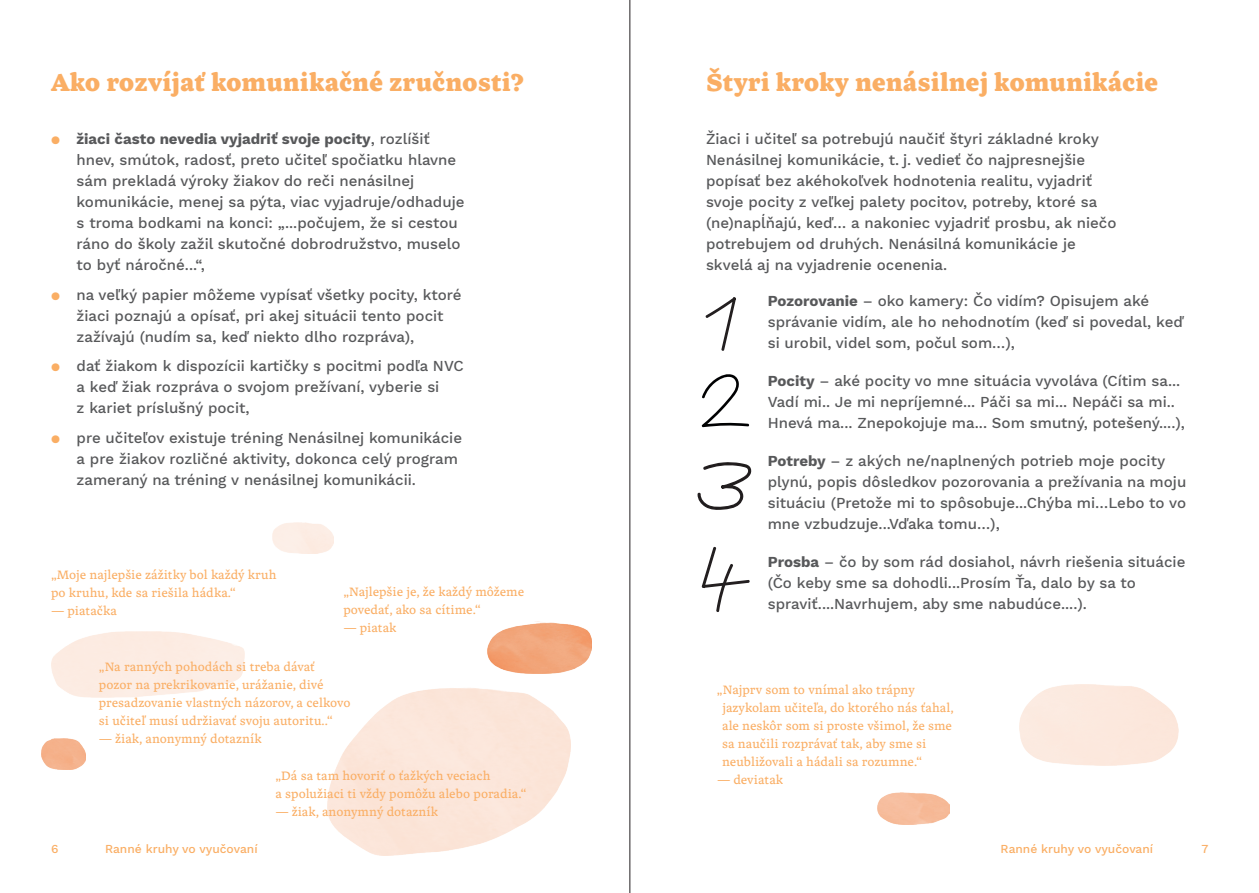
<style>
.page{position:relative;width:1259px;height:893px;background:#fff}
.page>*{position:absolute;margin:0;border:0;box-sizing:border-box;transform-origin:0 0}
.t1{font:900 27px "Inka B Small";color:#faae64}
.t2{font:500 15px/21px "Work Sans";color:#57585a}
.t3{font:13.5px/18px "Inka B Small";color:#faae64}
.t4{font:500 12px "Work Sans";color:#faae64}
.s1{color:#faae64}
.s2{font-weight:700}
</style>
<div class="page">
<img style="left:1019px;top:684px;width:159px;height:82px">
<img style="left:42px;top:738px;width:43px;height:31px">
<img style="left:327px;top:688px;width:244px;height:167px">
<img style="left:272px;top:522px;width:61px;height:31px">
<img style="left:877px;top:792px;width:72px;height:33px">
<img style="left:487px;top:621px;width:104px;height:53px">
<svg style="left:705px;top:297px;width:31px;height:54px"></svg>
<svg style="left:698px;top:462px;width:54px;height:48px"></svg>
<svg style="left:701px;top:546px;width:49px;height:66px"></svg>
<svg style="left:701px;top:374px;width:48px;height:53px"></svg>
<hr style="left:629px;top:0;width:1px;height:893px;background:#231f20">
<h1 class="t1" style="left:51px;top:67px;width:474px">Ako rozvíjať komunikačné zručnosti?</h1>
<p class="t2" style="left:77px;top:129px;width:389px;text-indent:-26px"><span class="s1">●</span> <span class="s2">žiaci často nevedia vyjadriť svoje pocity</span>, rozlíšiť hnev, smútok, radosť, preto učiteľ spočiatku hlavne sám prekladá výroky žiakov do reči nenásilnej komunikácie, menej sa pýta, viac vyjadruje/odhaduje s troma bodkami na konci: „...počujem, že si cestou ráno do školy zažil skutočné dobrodružstvo, muselo to byť náročné...“,</p>
<p class="t2" style="left:77px;top:285px;width:386px;text-indent:-26px"><span class="s1">●</span> na veľký papier môžeme vypísať všetky pocity, ktoré žiaci poznajú a opísať, pri akej situácii tento pocit zažívajú (nudím sa, keď niekto dlho rozpráva),</p>
<p class="t2" style="left:77px;top:356px;width:389px;text-indent:-26px"><span class="s1">●</span> dať žiakom k dispozícii kartičky s pocitmi podľa NVC a keď žiak rozpráva o svojom prežívaní, vyberie si<br>z kariet príslušný pocit,</p>
<p class="t2" style="left:77px;top:428px;width:387px;text-indent:-26px"><span class="s1">●</span> pre učiteľov existuje tréning Nenásilnej komunikácie a pre žiakov rozličné aktivity, dokonca celý program zameraný na tréning v nenásilnej komunikácii.</p>
<p class="t3" style="left:51px;top:565px;width:227px">„Moje najlepšie zážitky bol každý kruh po kruhu, kde sa riešila hádka.“</p>
<p class="t3" style="left:51px;top:601px;width:67px">— piatačka</p>
<p class="t3" style="left:343px;top:582px;width:182px">„Najlepšie je, že každý môžeme povedať, ako sa cítime.“</p>
<p class="t3" style="left:343px;top:618px;width:55px">— piatak</p>
<p class="t3" style="left:99px;top:658px;width:253px">„Na ranných pohodách si treba dávať pozor na prekrikovanie, urážanie, divé presadzovanie vlastných názorov, a celkovo si učiteľ musí udržiavať svoju autoritu..“</p>
<p class="t3" style="left:99px;top:730px;width:164px">— žiak, anonymný dotazník</p>
<p class="t3" style="left:275px;top:766px;width:252px">„Dá sa tam hovoriť o ťažkých veciach<br>a spolužiaci ti vždy pomôžu alebo poradia.“</p>
<p class="t3" style="left:275px;top:802px;width:164px">— žiak, anonymný dotazník</p>
<h1 class="t1" style="left:706px;top:67px;width:454px">Štyri kroky nenásilnej komunikácie</h1>
<p class="t2" style="left:706px;top:129px;width:412px">Žiaci i učiteľ sa potrebujú naučiť štyri základné kroky Nenásilnej komunikácie, t. j. vedieť čo najpresnejšie popísať bez akéhokoľvek hodnotenia realitu, vyjadriť svoje pocity z veľkej palety pocitov, potreby, ktoré sa (ne)napĺňajú, keď… a nakoniec vyjadriť prosbu, ak niečo potrebujem od druhých. Nenásilná komunikácie je skvelá aj na vyjadrenie ocenenia.</p>
<p class="t2" style="left:767px;top:291px;width:417px"><span class="s2">Pozorovanie</span> – oko kamery: Čo vidím? Opisujem aké správanie vidím, ale ho nehodnotím (keď si povedal, keď si urobil, videl som, počul som…),</p>
<p class="t2" style="left:767px;top:371px;width:419px"><span class="s2">Pocity</span> – aké pocity vo mne situácia vyvoláva (Cítim sa...<br>Vadí mi.. Je mi nepríjemné... Páči sa mi... Nepáči sa mi..<br>Hnevá ma... Znepokojuje ma... Som smutný, potešený....),</p>
<p class="t2" style="left:767px;top:452px;width:420px"><span class="s2">Potreby</span> – z akých ne/naplnených potrieb moje pocity plynú, popis dôsledkov pozorovania a prežívania na moju situáciu (Pretože mi to spôsobuje...Chýba mi…Lebo to vo mne vzbudzuje...Vďaka tomu…),</p>
<p class="t2" style="left:767px;top:553px;width:419px"><span class="s2">Prosba</span> – čo by som rád dosiahol, návrh riešenia situácie (Čo keby sme sa dohodli...Prosím Ťa, dalo by sa to spraviť....Navrhujem, aby sme nabudúce....).</p>
<p class="t3" style="left:722px;top:680px;width:233px;text-indent:-5px">„Najprv som to vnímal ako trápny jazykolam učiteľa, do ktorého nás ťahal, ale neskôr som si proste všimol, že sme sa naučili rozprávať tak, aby sme si neubližovali a hádali sa rozumne.“</p>
<p class="t3" style="left:717px;top:770px;width:68px">— deviatak</p>
<p class="t4" style="left:51px;top:842px;width:9px">6</p>
<p class="t4" style="left:105px;top:842px;width:154px">Ranné kruhy vo vyučovaní</p>
<p class="t4" style="left:1000px;top:842px;width:154px">Ranné kruhy vo vyučovaní</p>
<p class="t4" style="left:1201px;top:842px;width:8px">7</p>
</div>
